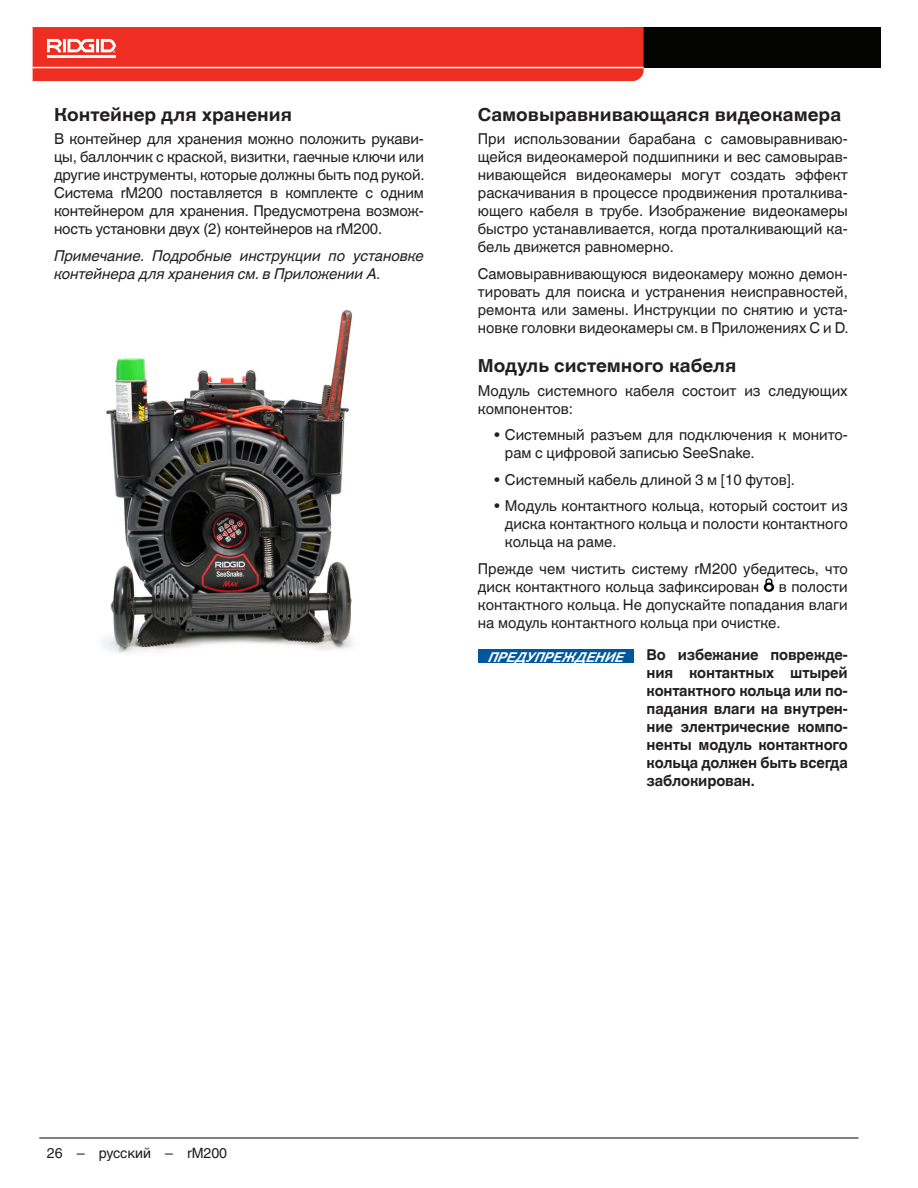
<style>
.page{position:relative;width:918px;height:1188px;background:#fff}
.page>*{position:absolute;margin:0;border:0;box-sizing:border-box;transform-origin:0 0}
.t1{font:700 18px "Helvetica World";color:#231f20;scale:1.05 1}
.t2{font:15px/18px "Helvetica World";color:#231f20;text-align:justify}
.t3{font:700 15px/18px "Helvetica World";letter-spacing:-.01em;color:#231f20;text-align:justify}
.t4{font:italic 15px/18px "Helvetica World";color:#231f20}
.t5{font:14.25px "Helvetica LT Std";letter-spacing:-.005em;color:#231f20}
</style>
<div class="page">
<hr style="left:39px;top:1137px;width:819px;height:2px;background:#231f20">
<div style="left:625px;top:27px;width:255px;height:41px;background:#040503"></div>
<svg style="left:33px;top:27px;width:611px;height:54px;background:#ee382c"></svg>
<hr style="left:47px;top:56px;width:69px;height:2px;background:#fff">
<img style="left:103px;top:310px;width:250px;height:343px">
<img style="left:764px;top:578px;width:10px;height:14px">
<div style="left:478px;top:650px;width:155px;height:13px;background:#00579d"></div>
<p class="t1" style="left:54px;top:104px;width:228px">Контейнер для хранения</p>
<p class="t2" style="left:54px;top:130px;width:372px">В контейнер для хранения можно положить рукави&shy;цы, баллончик с краской, визитки, гаечные ключи или другие инструменты, которые должны быть под рукой.<br>Система rM200 поставляется в комплекте с одним контейнером для хранения. Предусмотрена возмож&shy;ность установки двух (2) контейнеров на rM200.</p>
<p class="t4" style="left:54px;top:247px;width:371px">Примечание. Подробные инструкции по установке контейнера для хранения см. в Приложении A.</p>
<p class="t1" style="left:478px;top:104px;width:347px">Самовыравнивающаяся видеокамера</p>
<p class="t2" style="left:478px;top:130px;width:371px">При использовании барабана с самовыравниваю&shy;щейся видеокамерой подшипники и вес самовырав&shy;нивающейся видеокамеры могут создать эффект раскачивания в процессе продвижения проталкива&shy;ющего кабеля в трубе. Изображение видеокамеры быстро устанавливается, когда проталкивающий ка&shy;бель движется равномерно.</p>
<p class="t2" style="left:478px;top:265px;width:372px">Самовыравнивающуюся видеокамеру можно демон&shy;тировать для поиска и устранения неисправностей, ремонта или замены. Инструкции по снятию и уста&shy;новке головки видеокамеры см. в Приложениях C и D.</p>
<p class="t1" style="left:478px;top:355px;width:248px">Модуль системного кабеля</p>
<p class="t2" style="left:478px;top:381px;width:371px">Модуль системного кабеля состоит из следующих компонентов:</p>
<p class="t2" style="left:505px;top:426px;width:344px;text-indent:-11px">• Системный разъем для подключения к монито&shy;рам с цифровой записью SeeSnake.</p>
<p class="t2" style="left:494px;top:471px;width:303px">• Системный кабель длиной 3 м [10 футов].</p>
<p class="t2" style="left:505px;top:497px;width:344px;text-indent:-11px">• Модуль контактного кольца, который состоит из диска контактного кольца и полости контактного кольца на раме.</p>
<p class="t2" style="left:478px;top:560px;width:371px">Прежде чем чистить систему rM200 убедитесь, что диск контактного кольца зафиксирован</p>
<p class="t2" style="left:478px;top:578px;width:371px;text-indent:301px">в полости контактного кольца. Не допускайте попадания влаги на модуль контактного кольца при очистке.</p>
<p class="t3" style="left:647px;top:646px;width:203px;text-indent:-159px"><sub>ПРЕДУПРЕЖДЕНИЕ</sub> Во избежание поврежде&shy;ния контактных штырей контактного кольца или по&shy;падания влаги на внутрен&shy;ние электрические компо&shy;ненты модуль контактного кольца должен быть всегда заблокирован.</p>
<p class="t5" style="left:47px;top:1144px;width:182px">26 – русский – rM200</p>
</div>
